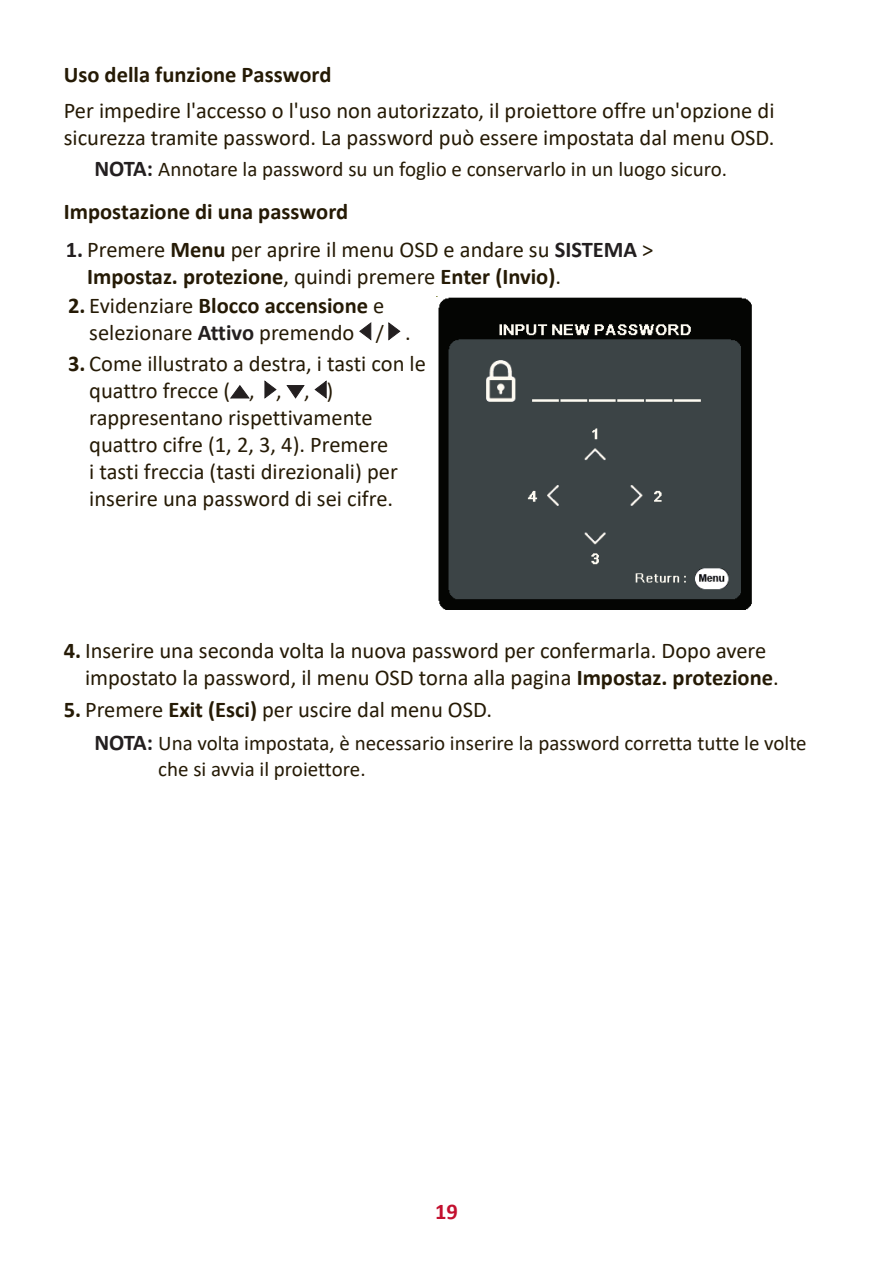
<style>
.page{position:relative;width:893px;height:1263px;background:#fff}
.page>*{position:absolute;margin:0;border:0;box-sizing:border-box;transform-origin:0 0}
.t1{font:22.5px/27px "Calibri";color:#251a05}
.t2{font:700 22.5px "Calibri";color:#251a05}
.t3{font:700 22.5px "Calibri";color:#c3102f}
.t4{font:21px/25.2px "Calibri";color:#251a05}
.s1{font-weight:700;font-size:22.5px;color:#231f20}
.s2{font-weight:700;color:#231f20}
.s3{font-weight:700}
.s4{font-size:21px}
</style>
<div class="page">
<svg style="left:359px;top:322px;width:12px;height:18px"></svg>
<svg style="left:388px;top:322px;width:12px;height:18px"></svg>
<svg style="left:230px;top:385px;width:20px;height:13px"></svg>
<svg style="left:264px;top:380px;width:12px;height:19px"></svg>
<svg style="left:286px;top:385px;width:19px;height:13px"></svg>
<svg style="left:315px;top:380px;width:12px;height:19px"></svg>
<img style="left:437px;top:296px;width:315px;height:314px">
<p class="t2" style="left:64px;top:59px;width:269px">Uso della funzione Password</p>
<p class="t1" style="left:64px;top:96px;width:712px">Per impedire l'accesso o l'uso non autorizzato, il proiettore offre un'opzione di sicurezza tramite password. La password può essere impostata dal menu OSD.</p>
<p class="t4" style="left:94px;top:156px;width:634px"><span class="s1">NOTA:</span> Annotare la password su un foglio e conservarlo in un luogo sicuro.</p>
<p class="t2" style="left:64px;top:196px;width:286px">Impostazione di una password</p>
<p class="t1" style="left:87px;top:235px;width:568px;text-indent:-21px"><span class="s2">1.</span> Premere <span class="s3">Menu</span> per aprire il menu OSD e andare su <span class="s2">SISTEMA</span> &gt;<br><span class="s3">Impostaz. protezione</span>, quindi premere <span class="s3">Enter (Invio)</span>.</p>
<p class="t1" style="left:89px;top:291px;width:323px;text-indent:-21px"><span class="s3">2.</span> Evidenziare <span class="s3">Blocco accensione</span> e selezionare <span class="s2">Attivo</span> premendo <span class="s4">/</span> .</p>
<p class="t1" style="left:89px;top:350px;width:338px;text-indent:-21px"><span class="s3">3.</span> Come illustrato a destra, i tasti con le quattro frecce ( , , , ) rappresentano rispettivamente quattro cifre (1, 2, 3, 4). Premere<br>i tasti freccia (tasti direzionali) per inserire una password di sei cifre.</p>
<p class="t1" style="left:85px;top:637px;width:695px;text-indent:-21px"><span class="s3">4.</span> Inserire una seconda volta la nuova password per confermarla. Dopo avere impostato la password, il menu OSD torna alla pagina <span class="s3">Impostaz. protezione</span>.</p>
<p class="t1" style="left:64px;top:695px;width:430px"><span class="s3">5.</span> Premere <span class="s3">Exit (Esci)</span> per uscire dal menu OSD.</p>
<p class="t4" style="left:158px;top:730px;width:650px;text-indent:-64px"><span class="s1">NOTA:</span> Una volta impostata, è necessario inserire la password corretta tutte le volte che si avvia il proiettore.</p>
<p class="t3" style="left:435px;top:1196px;width:24px">19</p>
</div>
